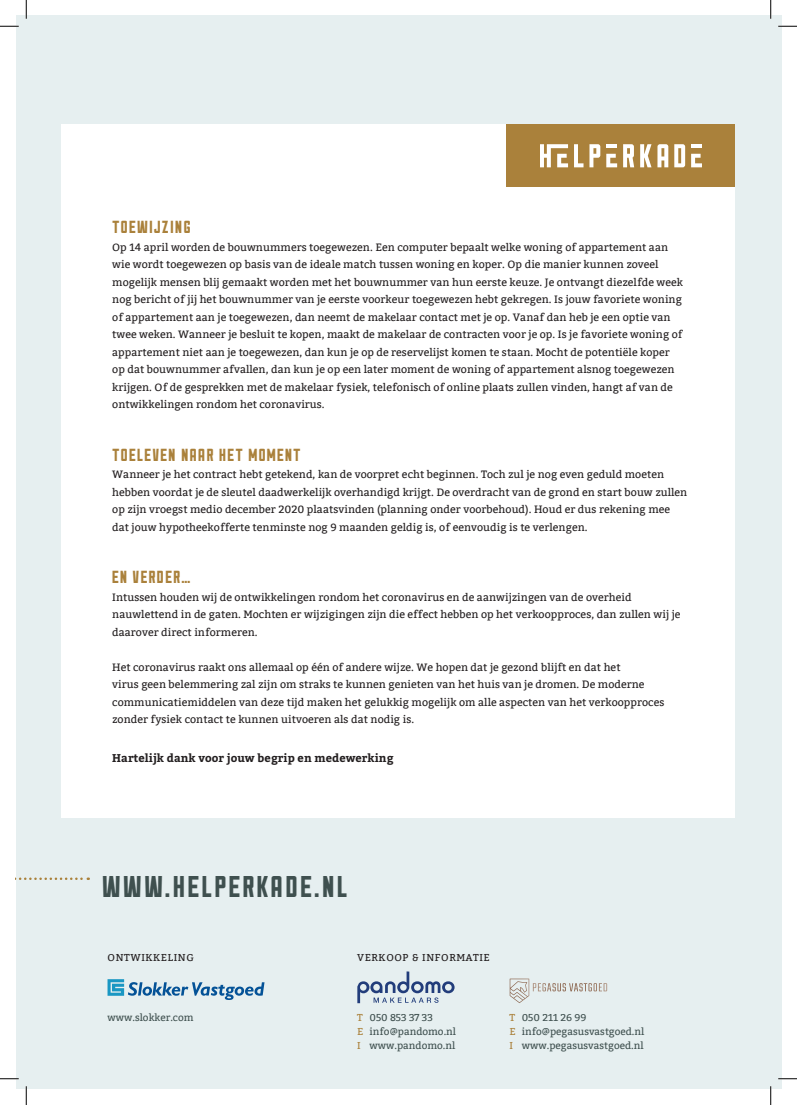
<style>
.page{position:relative;width:797px;height:1105px;background:#fff}
.page>*{position:absolute;margin:0;border:0;box-sizing:border-box;transform-origin:0 0}
.t1{font:30px "Sullivan Fill";letter-spacing:.085em;color:#3f504f}
.t2{font:17.5px "Sullivan Fill";letter-spacing:.08em;color:#aa813b}
.t3{font:700 11.25px "Bitter";letter-spacing:.005em;color:#231f20}
.t4{font:10.62px/17.5px "Bitter";letter-spacing:.005em;color:#231f20}
.t5{font:10px/13.9px "Bitter";color:#3f504f}
.t6{font:10px "Bitter";letter-spacing:.06em;color:#231f20}
.s1{color:#aa813b}
</style>
<div class="page">
<div style="left:16px;top:16px;width:765px;height:1073px;background:#e6eff0"></div>
<div style="left:62px;top:124px;width:673px;height:694px;background:#fff"></div>
<svg style="left:509px;top:979px;width:98px;height:24px"></svg>
<svg style="left:107px;top:979px;width:157px;height:21px"></svg>
<svg style="left:357px;top:971px;width:97px;height:32px"></svg>
<svg style="left:16px;top:877px;width:73px;height:3px"></svg>
<div style="left:506px;top:124px;width:229px;height:63px;background:#aa813b"></div>
<svg style="left:540px;top:144px;width:28px;height:23px"></svg>
<svg style="left:574px;top:144px;width:9px;height:23px"></svg>
<svg style="left:589px;top:144px;width:11px;height:23px"></svg>
<svg style="left:606px;top:154px;width:11px;height:13px"></svg>
<hr style="left:606px;top:144px;width:11px;height:4px;background:#fff">
<svg style="left:623px;top:144px;width:11px;height:23px"></svg>
<svg style="left:691px;top:154px;width:11px;height:13px"></svg>
<hr style="left:691px;top:144px;width:11px;height:4px;background:#fff">
<svg style="left:640px;top:144px;width:11px;height:23px"></svg>
<svg style="left:657px;top:144px;width:11px;height:23px"></svg>
<svg style="left:674px;top:144px;width:11px;height:23px"></svg>
<svg style="left:0;top:25px;width:19px;height:2px"></svg>
<svg style="left:778px;top:25px;width:19px;height:2px"></svg>
<svg style="left:0;top:1078px;width:19px;height:1px"></svg>
<svg style="left:778px;top:1078px;width:19px;height:1px"></svg>
<svg style="left:25px;top:0;width:2px;height:19px"></svg>
<svg style="left:25px;top:1086px;width:2px;height:19px"></svg>
<svg style="left:770px;top:0;width:1px;height:19px"></svg>
<svg style="left:770px;top:1086px;width:1px;height:19px"></svg>
<h2 class="t2" style="left:112px;top:219px;width:80px">TOEWIJZING</h2>
<p class="t4" style="left:112px;top:239px;width:572px">Op 14 april worden de bouwnummers toegewezen. Een computer bepaalt welke woning of appartement aan wie wordt toegewezen op basis van de ideale match tussen woning en koper. Op die manier kunnen zoveel mogelijk mensen blij gemaakt worden met het bouwnummer van hun eerste keuze. Je ontvangt diezelfde week nog bericht of jij het bouwnummer van je eerste voorkeur toegewezen hebt gekregen. Is jouw favoriete woning of appartement aan je toegewezen, dan neemt de makelaar contact met je op. Vanaf dan heb je een optie van twee weken. Wanneer je besluit te kopen, maakt de makelaar de contracten voor je op. Is je favoriete woning of appartement niet aan je toegewezen, dan kun je op de reservelijst komen te staan. Mocht de potentiële koper op dat bouwnummer afvallen, dan kun je op een later moment de woning of appartement alsnog toegewezen krijgen. Of de gesprekken met de makelaar fysiek, telefonisch of online plaats zullen vinden, hangt af van de ontwikkelingen rondom het coronavirus.</p>
<h2 class="t2" style="left:112px;top:446px;width:190px">TOELEVEN NAAR HET MOMENT</h2>
<p class="t4" style="left:112px;top:466px;width:576px">Wanneer je het contract hebt getekend, kan de voorpret echt beginnen. Toch zul je nog even geduld moeten hebben voordat je de sleutel daadwerkelijk overhandigd krijgt. De overdracht van de grond en start bouw zullen op zijn vroegst medio december 2020 plaatsvinden (planning onder voorbehoud). Houd er dus rekening mee dat jouw hypotheekofferte tenminste nog 9 maanden geldig is, of eenvoudig is te verlengen.</p>
<h2 class="t2" style="left:112px;top:569px;width:80px">EN VERDER…</h2>
<p class="t4" style="left:112px;top:589px;width:569px">Intussen houden wij de ontwikkelingen rondom het coronavirus en de aanwijzingen van de overheid nauwlettend in de gaten. Mochten er wijzigingen zijn die effect hebben op het verkoopproces, dan zullen wij je daarover direct informeren.</p>
<p class="t4" style="left:112px;top:659px;width:553px">Het coronavirus raakt ons allemaal op één of andere wijze. We hopen dat je gezond blijft en dat het<br>virus geen belemmering zal zijn om straks te kunnen genieten van het huis van je dromen. De moderne communicatiemiddelen van deze tijd maken het gelukkig mogelijk om alle aspecten van het verkoopproces zonder fysiek contact te kunnen uitvoeren als dat nodig is.</p>
<p class="t3" style="left:112px;top:749px;width:283px">Hartelijk dank voor jouw begrip en medewerking</p>
<h1 class="t1" style="left:102px;top:872px;width:247px">WWW.HELPERKADE.NL</h1>
<p class="t6" style="left:108px;top:951px;width:88px">ONTWIKKELING</p>
<p class="t6" style="left:357px;top:951px;width:134px">VERKOOP &amp; INFORMATIE</p>
<p class="t5" style="left:108px;top:1011px;width:87px">www.slokker.com</p>
<p class="t5" style="left:509px;top:1011px;width:136px"><span class="s1">T</span> 050 211 26 99<br><span class="s1">E</span> info@pegasusvastgoed.nl<br><span class="s1">I</span> www.pegasusvastgoed.nl</p>
<p class="t5" style="left:357px;top:1011px;width:101px"><span class="s1">T</span> 050 853 37 33<br><span class="s1">E</span> info@pandomo.nl<br><span class="s1">I</span> www.pandomo.nl</p>
</div>
